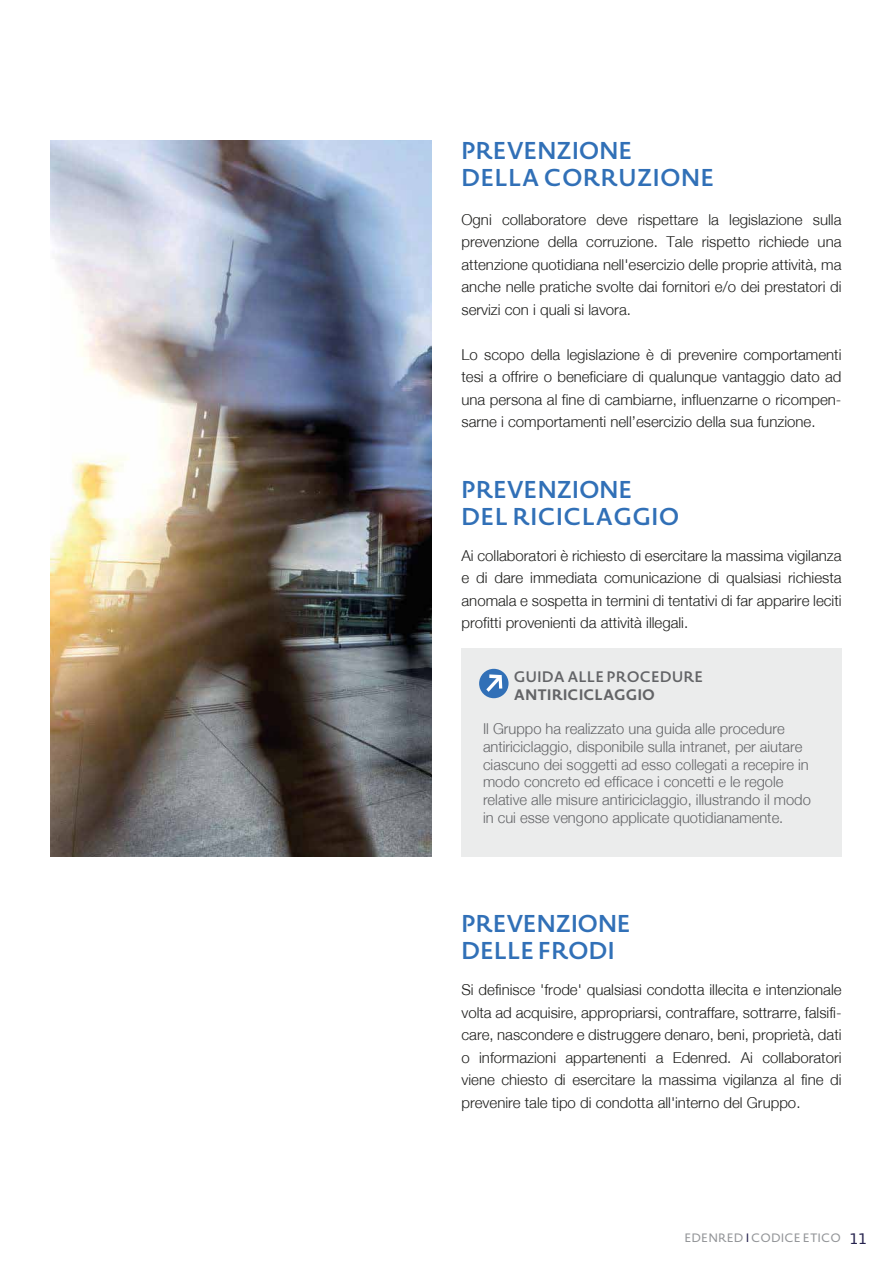
<style>
.page{position:relative;width:893px;height:1263px;background:#fff}
.page>*{position:absolute;margin:0;border:0;box-sizing:border-box;transform-origin:0 0}
.t1{font:600 24px/27px "Novel Sans Pro";letter-spacing:-.015em;color:#3170b7}
.t2{font:300 15px/22.5px "Helvetica Neue";color:#1d1d1b;text-align:justify}
.t3{font:300 15px/17.7px "Helvetica Neue";color:#636467}
.t4{font:600 15px "Novel Sans Pro";letter-spacing:-.005em;color:#636467}
.t5{font:700 15px "Novel Sans Pro";letter-spacing:-.005em;color:#636467}
.t6{font:15px "Novel Sans Pro";color:#25224d}
.t7{font:12px "Novel Sans Pro";color:#939598}
.s1{color:#25224e}
</style>
<div class="page">
<img style="left:51px;top:141px;width:380px;height:716px">
<div style="left:461px;top:648px;width:381px;height:209px;background:#ebecec"></div>
<div style="left:479px;top:669px;width:30px;height:29px;background:#3170b7;border-radius:50%"></div>
<svg style="left:486px;top:674px;width:16px;height:18px"></svg>
<h1 class="t1" style="left:461px;top:137px;width:255px">PREVENZIONE<br>DELLA CORRUZIONE</h1>
<p class="t2" style="left:461px;top:208px;width:382px">Ogni collaboratore deve rispettare la legislazione sulla prevenzione della corruzione. Tale rispetto richiede una attenzione quotidiana nell'esercizio delle proprie attività, ma anche nelle pratiche svolte dai fornitori e/o dei prestatori di servizi con i quali si lavora.</p>
<p class="t2" style="left:461px;top:343px;width:382px">Lo scopo della legislazione è di prevenire comportamenti tesi a offrire o beneficiare di qualunque vantaggio dato ad una persona al fine di cambiarne, influenzarne o ricompen&shy;sarne i comportamenti nell’esercizio della sua funzione.</p>
<h1 class="t1" style="left:461px;top:475px;width:220px">PREVENZIONE<br>DEL RICICLAGGIO</h1>
<p class="t2" style="left:461px;top:544px;width:382px">Ai collaboratori è richiesto di esercitare la massima vigilanza e di dare immediata comunicazione di qualsiasi richiesta anomala e sospetta in termini di tentativi di far apparire leciti profitti provenienti da attività illegali.</p>
<p class="t4" style="left:514px;top:666px;width:191px">GUIDA ALLE PROCEDURE</p>
<p class="t5" style="left:514px;top:684px;width:143px">ANTIRICICLAGGIO</p>
<p class="t3" style="left:483px;top:720px;width:329px">Il Gruppo ha realizzato una guida alle procedure antiriciclaggio, disponibile sulla intranet, per aiutare ciascuno dei soggetti ad esso collegati a recepire in modo concreto ed efficace i concetti e le regole relative alle misure antiriciclaggio, illustrando il modo in cui esse vengono applicate quotidianamente.</p>
<h1 class="t1" style="left:461px;top:909px;width:171px">PREVENZIONE<br>DELLE FRODI</h1>
<p class="t2" style="left:461px;top:978px;width:382px">Si definisce 'frode' qualsiasi condotta illecita e intenzionale volta ad acquisire, appropriarsi, contraffare, sottrarre, falsifi&shy;care, nascondere e distruggere denaro, beni, proprietà, dati o informazioni appartenenti a Edenred. Ai collaboratori viene chiesto di esercitare la massima vigilanza al fine di prevenire tale tipo di condotta all'interno del Gruppo.</p>
<p class="t7" style="left:684px;top:1229px;width:158px">EDENRED <span class="s1">I</span> CODICE ETICO</p>
<p class="t6" style="left:850px;top:1227px;width:19px">11</p>
</div>
